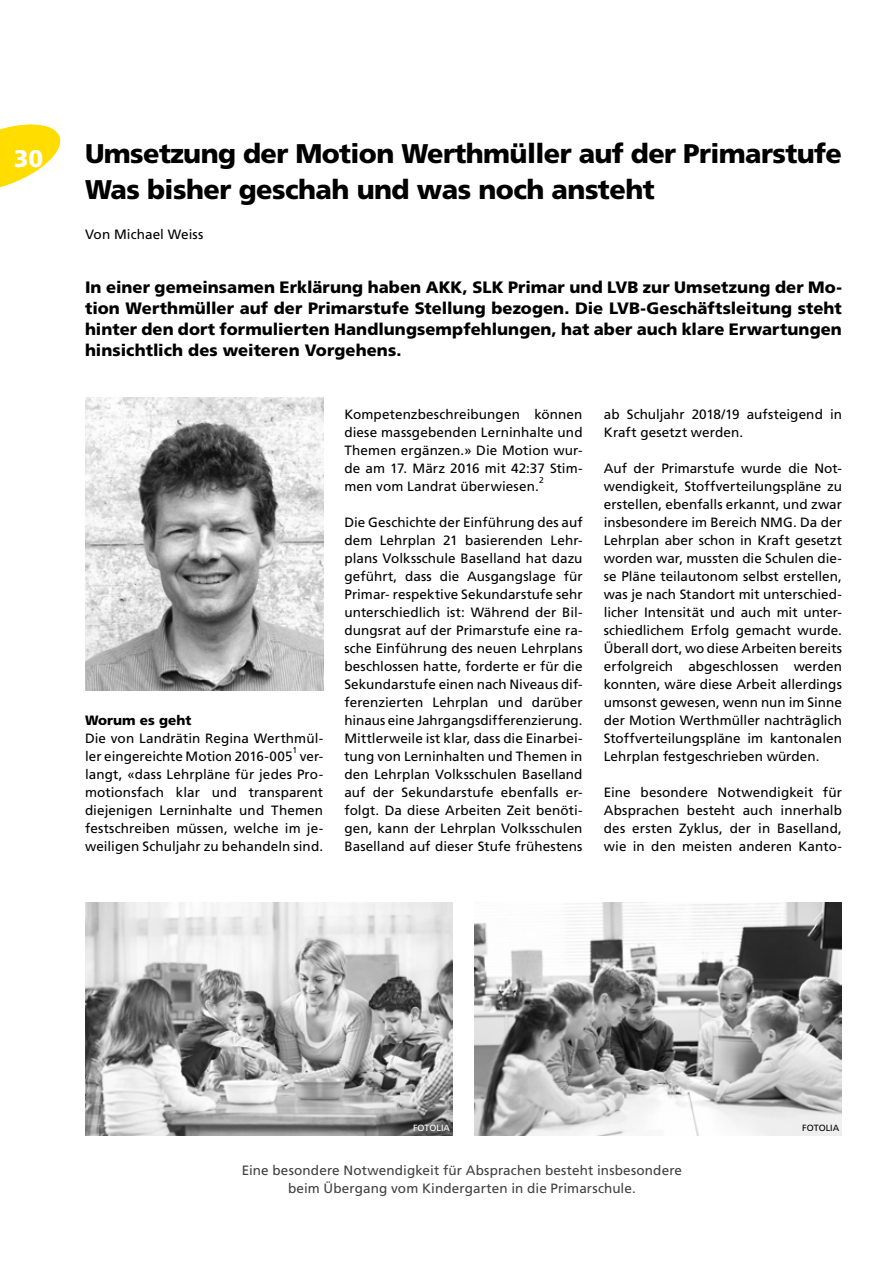
<style>
.page{position:relative;width:893px;height:1263px;background:#fff}
.page>*{position:absolute;margin:0;border:0;box-sizing:border-box;transform-origin:0 0}
.t1{font:900 27px/36px "Frutiger LT Std";letter-spacing:-.025em;color:#000}
.t2{font:900 24px "Frutiger LT Std";color:#fff}
.t3{font:900 16.5px/21px "Frutiger LT Std";letter-spacing:.005em;color:#000;text-align:justify}
.t4{font:13.5px/18px "Frutiger LT Std";letter-spacing:.005em;color:#000;text-align:justify}
.t5{font:13.5px/18px "Frutiger LT Std";letter-spacing:.01em;color:#414042;text-align:center}
.t6{font:900 13.5px "Frutiger LT Std";color:#000}
.t7{font:9px "Frutiger LT Std";color:#fff}
.t8{font:9px "Frutiger LT Std";color:#000}
.t9{font:8.55px "Frutiger LT Std";color:#000}
</style>
<div class="page">
<svg style="left:0;top:124px;width:61px;height:64px"></svg>
<img style="left:85px;top:902px;width:368px;height:233px">
<img style="left:474px;top:902px;width:368px;height:233px">
<img style="left:85px;top:398px;width:238px;height:292px">
<h2 class="t2" style="left:14px;top:144px;width:31px">30</h2>
<h1 class="t1" style="left:85px;top:136px;width:758px">Umsetzung der Motion Werthmüller auf der Primarstufe<br>Was bisher geschah und was noch ansteht</h1>
<p class="t4" style="left:85px;top:225px;width:120px">Von Michael Weiss</p>
<p class="t3" style="left:85px;top:276px;width:758px">In einer gemeinsamen Erklärung haben AKK, SLK Primar und LVB zur Umsetzung der Mo&shy;tion Werthmüller auf der Primarstufe Stellung bezogen. Die LVB-Geschäftsleitung steht hinter den dort formulierten Handlungsempfehlungen, hat aber auch klare Erwartungen hinsichtlich des weiteren Vorgehens.</p>
<p class="t6" style="left:85px;top:712px;width:108px">Worum es geht</p>
<p class="t4" style="left:85px;top:729px;width:240px">Die von Landrätin Regina Werthmül&shy;ler eingereichte Motion 2016-005</p>
<p class="t9" style="left:292px;top:745px;width:6px">1</p>
<p class="t4" style="left:85px;top:747px;width:240px;text-indent:215px">ver&shy;langt, «dass Lehrpläne für jedes Pro&shy;motionsfach klar und transparent diejenigen Lerninhalte und Themen festschreiben müssen, welche im je&shy;weiligen Schuljahr zu behandeln sind.</p>
<p class="t4" style="left:344px;top:405px;width:240px">Kompetenzbeschreibungen können diese massgebenden Lerninhalte und Themen ergänzen.» Die Motion wur&shy;de am 17. März 2016 mit 42:37 Stim&shy;men vom Landrat überwiesen.</p>
<p class="t9" style="left:539px;top:475px;width:6px">2</p>
<p class="t4" style="left:344px;top:513px;width:240px">Die Geschichte der Einführung des auf dem Lehrplan 21 basierenden Lehr&shy;plans Volksschule Baselland hat dazu geführt, dass die Ausgangslage für Primar- respektive Sekundarstufe sehr unterschiedlich ist: Während der Bil&shy;dungsrat auf der Primarstufe eine ra&shy;sche Einführung des neuen Lehrplans beschlossen hatte, forderte er für die Sekundarstufe einen nach Niveaus dif&shy;ferenzierten Lehrplan und darüber hinaus eine Jahrgangsdifferenzierung.<br>Mittlerweile ist klar, dass die Einarbei&shy;tung von Lerninhalten und Themen in den Lehrplan Volksschulen Baselland auf der Sekundarstufe ebenfalls er&shy;folgt. Da diese Arbeiten Zeit benöti&shy;gen, kann der Lehrplan Volksschulen Baselland auf dieser Stufe frühestens</p>
<p class="t4" style="left:604px;top:405px;width:240px">ab Schuljahr 2018/19 aufsteigend in<br>Kraft gesetzt werden.</p>
<p class="t4" style="left:604px;top:459px;width:240px">Auf der Primarstufe wurde die Not&shy;wendigkeit, Stoffverteilungspläne zu erstellen, ebenfalls erkannt, und zwar insbesondere im Bereich NMG. Da der Lehrplan aber schon in Kraft gesetzt worden war, mussten die Schulen die&shy;se Pläne teilautonom selbst erstellen, was je nach Standort mit unterschied&shy;licher Intensität und auch mit unter&shy;schiedlichem Erfolg gemacht wurde.<br>Überall dort, wo diese Arbeiten bereits erfolgreich abgeschlossen werden konnten, wäre diese Arbeit allerdings umsonst gewesen, wenn nun im Sinne der Motion Werthmüller nachträglich Stoffverteilungspläne im kantonalen Lehrplan festgeschrieben würden.</p>
<p class="t4" style="left:604px;top:783px;width:240px">Eine besondere Notwendigkeit für Absprachen besteht auch innerhalb des ersten Zyklus, der in Baselland, wie in den meisten anderen Kanto-</p>
<p class="t7" style="left:413px;top:1122px;width:39px">FOTOLIA</p>
<p class="t8" style="left:802px;top:1122px;width:39px">FOTOLIA</p>
<p class="t5" style="left:242px;top:1161px;width:442px">Eine besondere Notwendigkeit für Absprachen besteht insbesondere beim Übergang vom Kindergarten in die Primarschule.</p>
</div>
